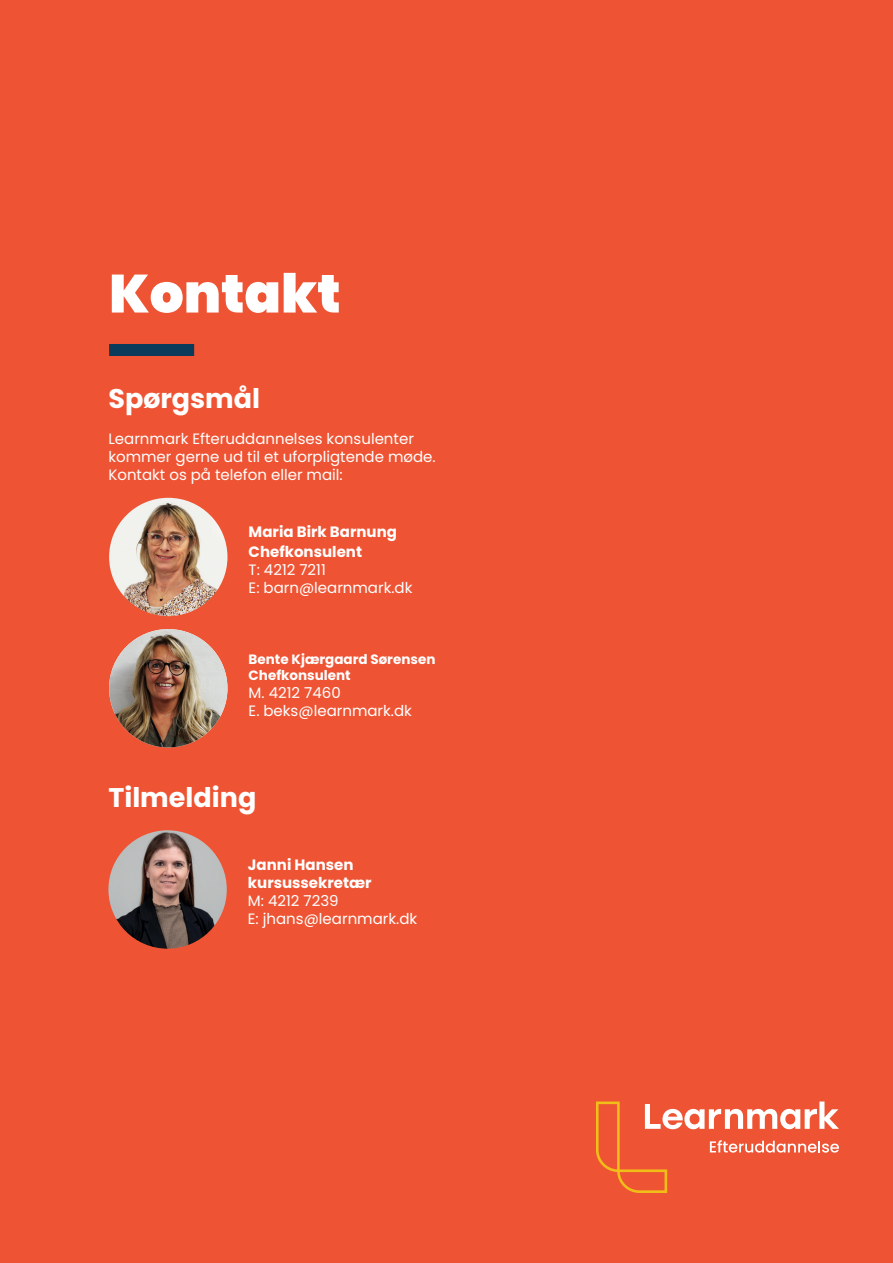
<style>
.page{position:relative;width:893px;height:1263px;background:#ee5433}
.page>*{position:absolute;margin:0;border:0;box-sizing:border-box;transform-origin:0 0}
.t1{font:900 53.7px "Poppins";color:#fff}
.t2{font:700 27px "Poppins";color:#fff}
.t3{font:15px/18px "Poppins";color:#fff}
.t4{font:700 15px/19.8px "Poppins";color:#fff}
.t5{font:700 13.5px "Poppins";color:#fff}
.s1{font-weight:700}
</style>
<div class="page">
<svg style="left:596px;top:1101px;width:243px;height:92px"></svg>
<img style="left:109px;top:629px;width:118px;height:118px;border-radius:59px">
<img style="left:109px;top:498px;width:118px;height:118px;border-radius:59px">
<img style="left:108px;top:830px;width:119px;height:119px;border-radius:59px">
<div style="left:109px;top:344px;width:85px;height:12px;background:#0b3b5b"></div>
<p class="t1" style="left:109px;top:263px;width:233px">Kontakt</p>
<p class="t2" style="left:108px;top:383px;width:153px">Spørgsmål</p>
<p class="t3" style="left:108px;top:430px;width:329px">Learnmark Efteruddannelses konsulenter kommer gerne ud til et uforpligtende møde.<br>Kontakt os på telefon eller mail:</p>
<p class="t4" style="left:249px;top:522px;width:150px">Maria Birk Barnung<br>Chefkonsulent</p>
<p class="t3" style="left:249px;top:561px;width:79px">T: 4212 7211</p>
<p class="t3" style="left:249px;top:579px;width:165px">E: barn@learnmark.dk</p>
<p class="t5" style="left:249px;top:651px;width:188px">Bente Kjærgaard Sørensen</p>
<p class="t5" style="left:249px;top:668px;width:104px">Chefkonsulent</p>
<p class="t3" style="left:249px;top:684px;width:94px">M. 4212 7460</p>
<p class="t3" style="left:249px;top:702px;width:165px">E. beks@learnmark.dk</p>
<p class="t2" style="left:108px;top:782px;width:149px">Tilmelding</p>
<p class="t4" style="left:248px;top:855px;width:107px">Janni Hansen</p>
<p class="t3" style="left:248px;top:874px;width:171px"><span class="s1">kursussekretær<br></span>M: 4212 7239<br>E: jhans@learnmark.dk</p>
</div>
